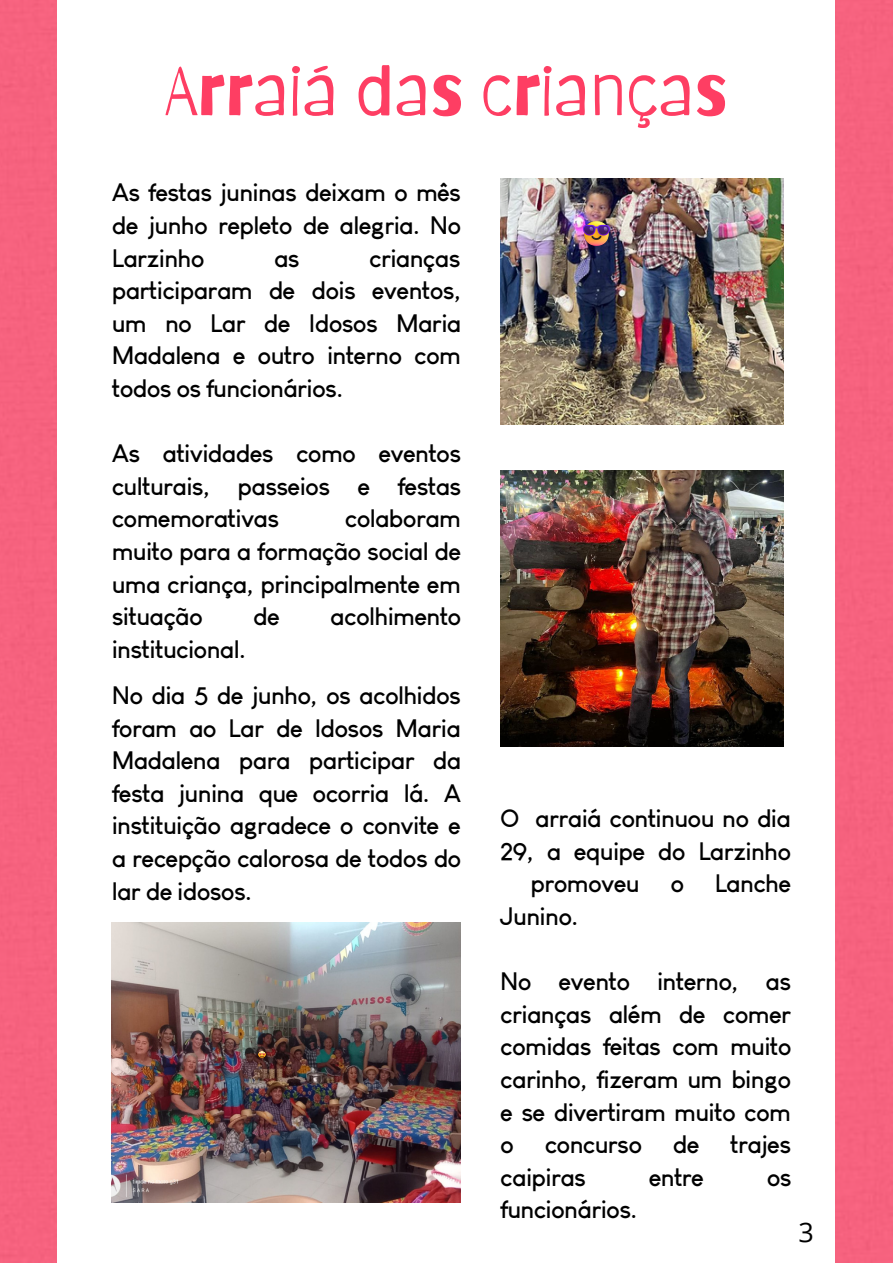
<style>
.page{position:relative;width:893px;height:1264px;background:#fff}
.page>*{position:absolute;margin:0;border:0;box-sizing:border-box;transform-origin:0 0}
.t1{font:67.5px "Barriecito";color:#fe3e63}
.t2{font:27px "Open Sans";color:#000}
.t3{font:700 24.75px/32.5px "Louis George Cafe";letter-spacing:-.03em;color:#000;text-align:justify}
</style>
<div class="page">
<div style="left:0;top:0;width:892px;height:1262px;background:#f6627e"></div>
<div style="left:58px;top:0;width:776px;height:1262px;background:#fff"></div>
<img style="left:500px;top:178px;width:283px;height:246px">
<img style="left:112px;top:922px;width:348px;height:280px">
<img style="left:500px;top:471px;width:283px;height:275px">
<img style="left:583px;top:222px;width:26px;height:23px">
<svg style="left:258px;top:1051px;width:7px;height:6px"></svg>
<p class="t1" style="left:165px;top:50px;width:563px">Arraiá das crianças</p>
<p class="t3" style="left:112px;top:176px;width:351px">As festas juninas deixam o mês de junho repleto de alegria. No Larzinho</p>
<p class="t3" style="left:112px;top:242px;width:351px;text-indent:257px">crianças participaram de dois eventos, um no Lar de Idosos Maria Madalena e outro interno com todos os funcionários.</p>
<p class="t3" style="left:274px;top:242px;width:27px">as</p>
<p class="t3" style="left:112px;top:437px;width:351px">As atividades como eventos culturais, passeios e festas comemorativas</p>
<p class="t3" style="left:112px;top:502px;width:351px;text-indent:233px">colaboram muito para a formação social de uma criança, principalmente em situação</p>
<p class="t3" style="left:253px;top:600px;width:28px">de</p>
<p class="t3" style="left:330px;top:600px;width:133px">acolhimento</p>
<p class="t3" style="left:112px;top:633px;width:135px">institucional.</p>
<p class="t3" style="left:112px;top:679px;width:351px">No dia 5 de junho, os acolhidos foram ao Lar de Idosos Maria Madalena para participar da festa junina que ocorria lá. A instituição agradece o convite e a recepção calorosa de todos do lar de idosos.</p>
<p class="t3" style="left:500px;top:802px;width:292px">O arraiá continuou no dia</p>
<p class="t3" style="left:500px;top:834px;width:292px">29, a equipe do Larzinho</p>
<p class="t3" style="left:530px;top:867px;width:262px">promoveu o Lanche</p>
<p class="t3" style="left:500px;top:900px;width:79px">Junino.</p>
<p class="t3" style="left:500px;top:965px;width:293px">No evento interno, as crianças além de comer comidas feitas com muito carinho, fizeram um bingo e se divertiram muito com o concurso de trajes caipiras</p>
<p class="t3" style="left:648px;top:1160px;width:57px">entre</p>
<p class="t3" style="left:766px;top:1160px;width:26px">os</p>
<p class="t3" style="left:500px;top:1193px;width:138px">funcionários.</p>
<p class="t2" style="left:798px;top:1213px;width:17px">3</p>
</div>
